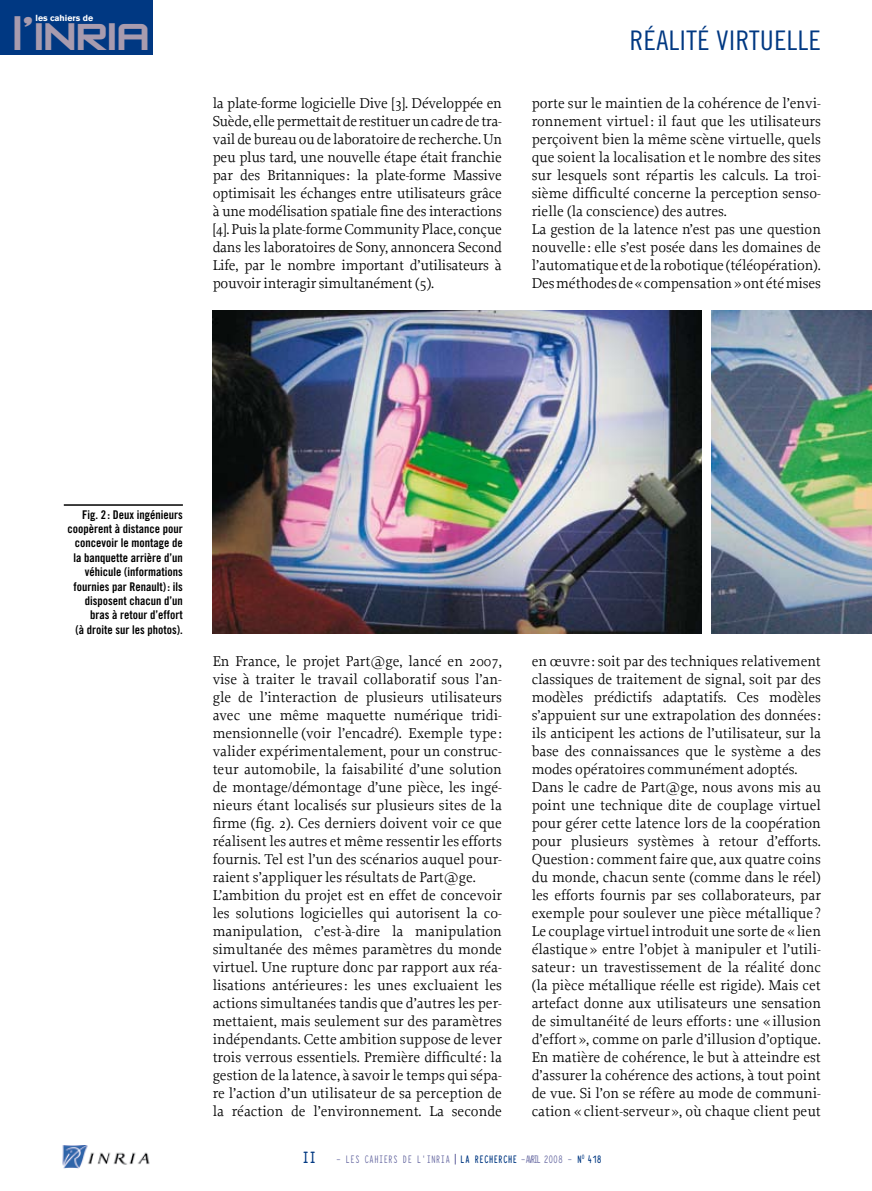
<style>
.page{position:relative;width:872px;height:1191px;background:#fff}
.page>*{position:absolute;margin:0;border:0;box-sizing:border-box;transform-origin:0 0}
.t1{font:45px "Zero Twos";letter-spacing:-.03em;color:#a89bae;scale:1.1 1}
.t2{font:27px "Trade Gothic Cond Eighteen";letter-spacing:.02em;color:#003882}
.t3{font:15px/18px "Proforma";color:#000}
.t4{font:12px/14.4px "Trade Gothic Bold Cond Twenty";color:#000;text-align:right}
.t5{font:700 12px "Typewriter Condensed";letter-spacing:-.01em;color:#003882;scale:.9 1}
.t6{font:12px "Typewriter Condensed";letter-spacing:-.01em;color:#63659f;scale:.9 1}
.t7{font:700 8.7px "Akzidenz Grotesk BE";color:#fff}
.s1{font-weight:700;font-size:18px;color:#003882}
.s2{font-weight:400;color:#63659f}
</style>
<div class="page">
<div style="left:0;top:0;width:152px;height:54px;background:#003882"></div>
<img style="left:62px;top:1145px;width:88px;height:23px">
<hr style="left:64px;top:504px;width:119px;height:2px;background:#000">
<img style="left:213px;top:310px;width:489px;height:324px">
<img style="left:711px;top:310px;width:161px;height:324px">
<p class="t7" style="left:36px;top:13px;width:59px">les cahiers de</p>
<h1 class="t1" style="left:12px;top:14px;width:127px">l’INRIA</h1>
<p class="t3" style="left:213px;top:94px;width:291px;text-align:justify">la plate-forme logicielle Dive [3]. Développée en Suède, elle permettait de restituer un cadre de tra&shy;vail de bureau ou de laboratoire de recherche. Un peu plus tard, une nouvelle étape était franchie par des Britanniques: la plate-forme Massive optimisait les échanges entre utilisateurs grâce à une modélisation spatiale fine des interactions [4]. Puis la plate-forme Community Place, conçue dans les laboratoires de Sony, annoncera Second Life, par le nombre important d’utilisateurs à pouvoir interagir simultanément (5).</p>
<h2 class="t2" style="left:630px;top:24px;width:193px">RÉALITÉ VIRTUELLE</h2>
<p class="t3" style="left:531px;top:94px;width:291px">porte sur le maintien de la cohérence de l’envi&shy;ronnement virtuel: il faut que les utilisateurs perçoivent bien la même scène virtuelle, quels que soient la localisation et le nombre des sites sur lesquels sont répartis les calculs. La troi&shy;sième difficulté concerne la perception senso&shy;rielle (la conscience) des autres.<br>La gestion de la latence n’est pas une question nouvelle : elle s’est posée dans les domaines de l’automatique et de la robotique (téléopération).<br>Des méthodes de «compensation» ont été mises</p>
<p class="t4" style="left:68px;top:507px;width:117px">Fig. 2 : Deux ingénieurs coopèrent à distance pour concevoir le montage de la banquette arrière d’un véhicule (informations fournies par Renault): ils disposent chacun d’un bras à retour d’effort<br>(à droite sur les photos).</p>
<p class="t3" style="left:213px;top:652px;width:291px">En France, le projet Part@ge, lancé en 2007, vise à traiter le travail collaboratif sous l’an&shy;gle de l’interaction de plusieurs utilisateurs avec une même maquette numérique tridi&shy;mensionnelle (voir l’encadré). Exemple type : valider expérimentalement, pour un construc&shy;teur automobile, la faisabilité d’une solution de montage/démontage d’une pièce, les ingé&shy;nieurs étant localisés sur plusieurs sites de la firme (fig. 2). Ces derniers doivent voir ce que réalisent les autres et même ressentir les efforts fournis. Tel est l’un des scénarios auquel pour&shy;raient s’appliquer les résultats de Part@ge.<br>L’ambition du projet est en effet de concevoir les solutions logicielles qui autorisent la co&shy;manipulation, c’est-à-dire la manipulation simultanée des mêmes paramètres du monde virtuel. Une rupture donc par rapport aux réa&shy;lisations antérieures: les unes excluaient les actions simultanées tandis que d’autres les per&shy;mettaient, mais seulement sur des paramètres indépendants. Cette ambition suppose de lever trois verrous essentiels. Première difficulté : la gestion de la latence, à savoir le temps qui sépa&shy;re l’action d’un utilisateur de sa perception de la réaction de l’environnement. La seconde</p>
<p class="t3" style="left:531px;top:652px;width:291px">en œuvre : soit par des techniques relativement classiques de traitement de signal, soit par des modèles prédictifs adaptatifs. Ces modèles s’appuient sur une extrapolation des données: ils anticipent les actions de l’utilisateur, sur la base des connaissances que le système a des modes opératoires communément adoptés.<br>Dans le cadre de Part@ge, nous avons mis au point une technique dite de couplage virtuel pour gérer cette latence lors de la coopération pour plusieurs systèmes à retour d’efforts.<br>Question: comment faire que, aux quatre coins du monde, chacun sente (comme dans le réel) les efforts fournis par ses collaborateurs, par exemple pour soulever une pièce métallique ?<br>Le couplage virtuel introduit une sorte de «lien élastique» entre l’objet à manipuler et l’utili&shy;sateur: un travestissement de la réalité donc (la pièce métallique réelle est rigide). Mais cet artefact donne aux utilisateurs une sensation de simultanéité de leurs efforts: une « illusion d’effort», comme on parle d’illusion d’optique.<br>En matière de cohérence, le but à atteindre est d’assurer la cohérence des actions, à tout point de vue. Si l’on se réfère au mode de communi&shy;cation «client-serveur », où chaque client peut</p>
<p class="t6" style="left:302px;top:1150px;width:155px"><span class="s1">II</span> - LES CAHIERS DE L ’INRIA</p>
<p class="t5" style="left:460px;top:1150px;width:159px">LA RECHERCHE <span class="s2">-AVRIL 2008 -</span> N<sup>0</sup> 418</p>
</div>
